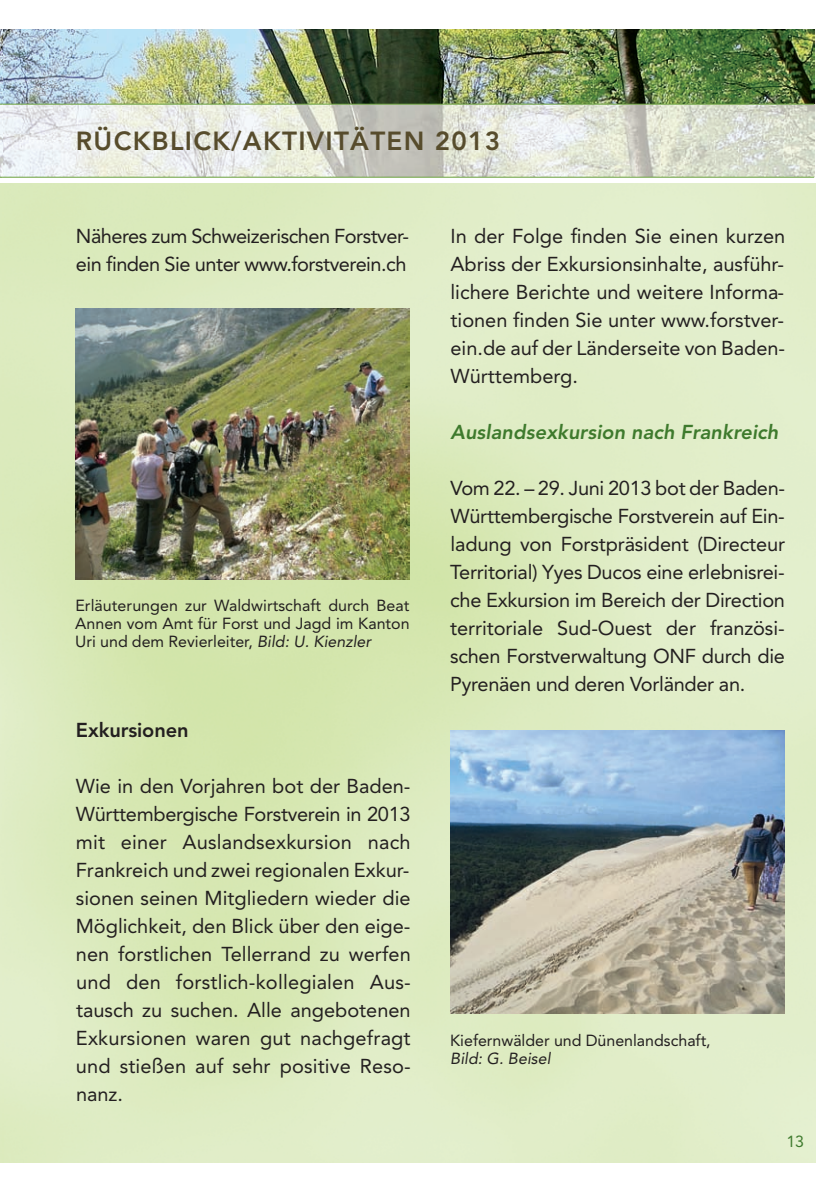
<style>
.page{position:relative;width:840px;height:1192px;background:#fff}
.page>*{position:absolute;margin:0;border:0;box-sizing:border-box;transform-origin:0 0}
.t1{font:800 26px "Avenir";letter-spacing:.05em;color:#574c2c}
.t2{font:20px/28px "Avenir";letter-spacing:-.015em;color:#231f20;text-align:justify}
.t3{font:italic 800 20px "Avenir";letter-spacing:.005em;color:#3e7a2d}
.t4{font:800 20px "Avenir";letter-spacing:-.005em;color:#231f20}
.t5{font:16px/18px "Avenir";color:#231f20;text-align:justify}
.t6{font:italic 16px "Avenir";letter-spacing:.005em;color:#231f20}
.t7{font:16px "Avenir";color:#3e7a2d}
.s1{font-style:italic}
</style>
<div class="page">
<img style="left:3px;top:29px;width:811px;height:75px">
<img style="left:4px;top:183px;width:810px;height:979px">
<img style="left:0;top:29px;width:3px;height:75px">
<svg style="left:0;top:104px;width:814px;height:74px"></svg>
<img style="left:75px;top:308px;width:335px;height:271px">
<img style="left:450px;top:730px;width:334px;height:283px">
<h1 class="t1" style="left:76px;top:130px;width:425px">RÜCKBLICK/AKTIVITÄTEN 2013</h1>
<p class="t2" style="left:76px;top:223px;width:334px">Näheres zum Schweizerischen Forstver&shy;ein finden Sie unter www.forstverein.ch</p>
<p class="t5" style="left:75px;top:597px;width:336px">Erläuterungen zur Waldwirtschaft durch Beat Annen vom Amt für Forst und Jagd im Kanton Uri und dem Revierleiter, <span class="s1">Bild: U. Kienzler</span></p>
<p class="t4" style="left:76px;top:722px;width:114px">Exkursionen</p>
<p class="t2" style="left:76px;top:773px;width:336px">Wie in den Vorjahren bot der Baden-Württembergische Forstverein in 2013 mit einer Auslandsexkursion nach Frankreich und zwei regionalen Exkur&shy;sionen seinen Mitgliedern wieder die Möglichkeit, den Blick über den eige&shy;nen forstlichen Tellerrand zu werfen und den forstlich-kollegialen Aus&shy;tausch zu suchen. Alle angebotenen Exkursionen waren gut nachgefragt und stießen auf sehr positive Reso&shy;nanz.</p>
<p class="t2" style="left:450px;top:223px;width:336px">In der Folge finden Sie einen kurzen Abriss der Exkursionsinhalte, ausführ&shy;lichere Berichte und weitere Informa&shy;tionen finden Sie unter www.forstver&shy;ein.de auf der Länderseite von Baden-Württemberg.</p>
<p class="t3" style="left:450px;top:424px;width:329px">Auslandsexkursion nach Frankreich</p>
<p class="t2" style="left:450px;top:475px;width:336px">Vom 22. – 29. Juni 2013 bot der Baden-Württembergische Forstverein auf Ein&shy;ladung von Forstpräsident (Directeur Territorial) Yyes Ducos eine erlebnisrei&shy;che Exkursion im Bereich der Direction territoriale Sud-Ouest der französi&shy;schen Forstverwaltung ONF durch die Pyrenäen und deren Vorländer an.</p>
<p class="t5" style="left:450px;top:1032px;width:262px">Kiefernwälder und Dünenlandschaft,</p>
<p class="t6" style="left:450px;top:1052px;width:102px">Bild: G. Beisel</p>
<p class="t7" style="left:786px;top:1135px;width:19px">13</p>
</div>
